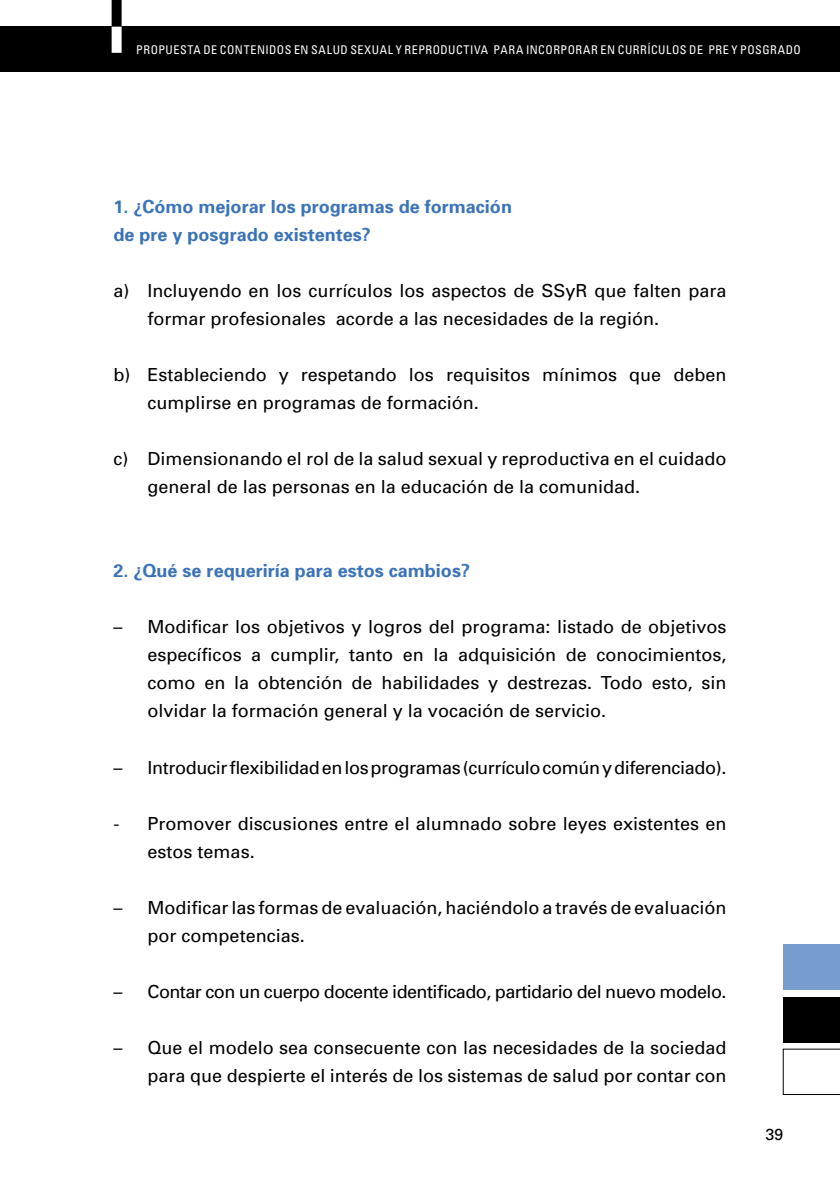
<style>
.page{position:relative;width:840px;height:1191px;background:#fff}
.page>*{position:absolute;margin:0;border:0;box-sizing:border-box;transform-origin:0 0}
.t1{font:18px/28px "Univers";color:#000}
.t2{font:700 18px/28px "Univers";color:#3b73b9}
.t3{font:18px "Univers";letter-spacing:-.02em;color:#000}
.t4{font:18px "Univers";letter-spacing:-.03em;color:#000}
.t5{font:16px "Univers";color:#000}
.t6{font:condensed 12px "Univers";letter-spacing:.045em;color:#fff}
</style>
<div class="page">
<div style="left:0;top:26px;width:839px;height:46px;background:#000"></div>
<div style="left:111px;top:26px;width:10px;height:27px;background:#fff"></div>
<div style="left:111px;top:0;width:10px;height:26px;background:#000"></div>
<div style="left:782px;top:944px;width:57px;height:45px;background:#769dce"></div>
<div style="left:782px;top:997px;width:57px;height:45px;background:#000"></div>
<svg style="left:782px;top:1049px;width:57px;height:45px"></svg>
<p class="t6" style="left:136px;top:42px;width:666px">PROPUESTA DE CONTENIDOS EN SALUD SEXUAL Y REPRODUCTIVA PARA INCORPORAR EN CURRÍCULOS DE PRE Y POSGRADO</p>
<p class="t2" style="left:113px;top:192px;width:400px">1. ¿Cómo mejorar los programas de formación de pre y posgrado existentes?</p>
<p class="t1" style="left:147px;top:276px;width:580px;text-indent:-34px">a) Incluyendo en los currículos los aspectos de SSyR que falten para formar profesionales acorde a las necesidades de la región.</p>
<p class="t1" style="left:147px;top:360px;width:580px;text-indent:-34px">b) Estableciendo y respetando los requisitos mínimos que deben cumplirse en programas de formación.</p>
<p class="t1" style="left:147px;top:445px;width:580px;text-indent:-34px">c) Dimensionando el rol de la salud sexual y reproductiva en el cuidado general de las personas en la educación de la comunidad.</p>
<p class="t2" style="left:113px;top:556px;width:358px">2. ¿Qué se requeriría para estos cambios?</p>
<p class="t1" style="left:147px;top:613px;width:580px;text-align:justify;text-indent:-34px">– Modificar los objetivos y logros del programa: listado de objetivos específicos a cumplir, tanto en la adquisición de conocimientos, como en la obtención de habilidades y destrezas. Todo esto, sin olvidar la formación general y la vocación de servicio.</p>
<p class="t3" style="left:113px;top:756px;width:614px">– Introducir flexibilidad en los programas (currículo común y diferenciado).</p>
<p class="t1" style="left:147px;top:809px;width:580px;text-indent:-34px">- Promover discusiones entre el alumnado sobre leyes existentes en estos temas.</p>
<p class="t1" style="left:147px;top:893px;width:580px;text-indent:-34px">– Modificar las formas de evaluación, haciéndolo a través de evaluación por competencias.</p>
<p class="t4" style="left:113px;top:980px;width:614px">– Contar con un cuerpo docente identificado, partidario del nuevo modelo.</p>
<p class="t1" style="left:113px;top:1033px;width:614px;text-align:right">– Que el modelo sea consecuente con las necesidades de la sociedad para que despierte el interés de los sistemas de salud por contar con</p>
<p class="t5" style="left:765px;top:1124px;width:19px">39</p>
</div>
